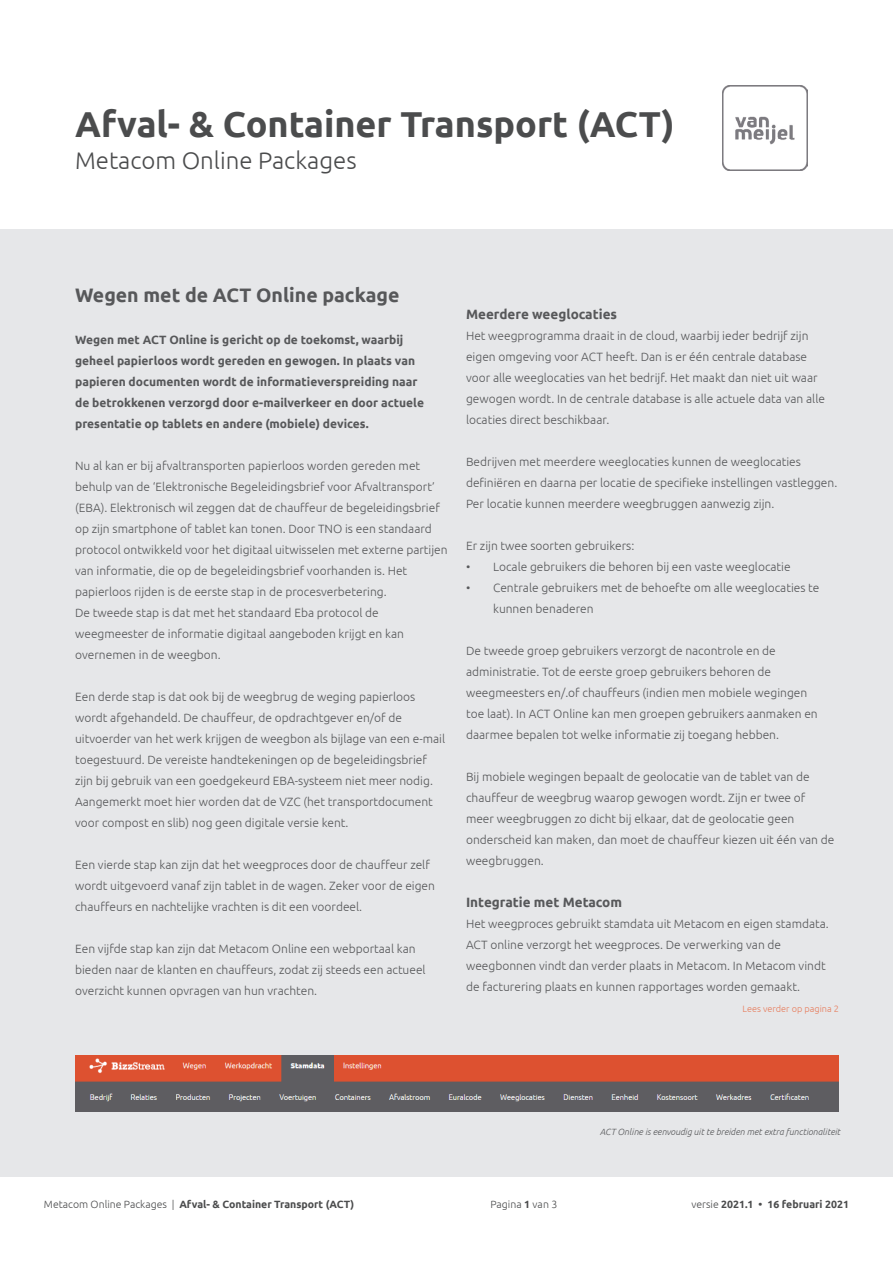
<style>
.page{position:relative;width:893px;height:1263px;background:#fff}
.page>*{position:absolute;margin:0;border:0;box-sizing:border-box;transform-origin:0 0}
.Kop_1{font:700 36px "Ubuntu";color:#4b4c4d}
.Kop_1-2{font:300 24px "Ubuntu";color:#4b4c4d}
.Tussenkop{font:700 19.5px "Ubuntu";color:#57585a}
.Paragraaf{font:700 13.5px "Ubuntu";color:#57585a}
.Paragraaf-2{font:300 12px/21px "Ubuntu";color:#57585a}
.Paragraaf-3{font:700 12px/21px "Ubuntu";color:#57585a}
.Tussenkop-2{font:700 10.5px "Ubuntu";color:#4b4c4d}
.Tussenkop-3{font:300 10.5px "Ubuntu";color:#4b4c4d}
.Paragraaf-4{font:300 9.15px "Ubuntu";color:#e77d5d}
.Definities{font:italic 300 9px "Ubuntu";color:#57585a}
.s1{font-weight:300}
.s2{font-weight:700}
</style>
<div class="page">
<div style="left:0;top:230px;width:893px;height:947px;background:#e6e7e9"></div>
<img style="left:723px;top:85px;width:85px;height:85px">
<img style="left:75px;top:1056px;width:764px;height:55px">
<p class="Kop_1" style="left:75px;top:102px;width:601px">Afval- &amp; Container Transport (ACT)</p>
<p class="Kop_1-2" style="left:75px;top:146px;width:283px">Metacom Online Packages</p>
<p class="Tussenkop" style="left:75px;top:284px;width:326px">Wegen met de ACT Online package</p>
<p class="Paragraaf-3" style="left:75px;top:329px;width:350px">Wegen met ACT Online is gericht op de toekomst, waarbij geheel papierloos wordt gereden en gewogen. In plaats van papieren documenten wordt de informatieverspreiding naar de betrokkenen verzorgd door e-mailverkeer en door actuele presentatie op tablets en andere (mobiele) devices.</p>
<p class="Paragraaf-2" style="left:75px;top:455px;width:374px">Nu al kan er bij afvaltransporten papierloos worden gereden met behulp van de ‘Elektronische Begeleidingsbrief voor Afvaltransport’ (EBA). Elektronisch wil zeggen dat de chauffeur de begeleidingsbrief op zijn smartphone of tablet kan tonen. Door TNO is een standaard protocol ontwikkeld voor het digitaal uitwisselen met externe partijen van informatie, die op de begeleidingsbrief voorhanden is. Het papierloos rijden is de eerste stap in de procesverbetering.</p>
<p class="Paragraaf-2" style="left:75px;top:602px;width:330px">De tweede stap is dat met het standaard Eba protocol de weegmeester de informatie digitaal aangeboden krijgt en kan overnemen in de weegbon.</p>
<p class="Paragraaf-2" style="left:75px;top:686px;width:372px">Een derde stap is dat ook bij de weegbrug de weging papierloos wordt afgehandeld. De chauffeur, de opdrachtgever en/of de uitvoerder van het werk krijgen de weegbon als bijlage van een e-mail toegestuurd. De vereiste handtekeningen op de begeleidingsbrief zijn bij gebruik van een goedgekeurd EBA-systeem niet meer nodig.<br>Aangemerkt moet hier worden dat de VZC (het transportdocument voor compost en slib) nog geen digitale versie kent.</p>
<p class="Paragraaf-2" style="left:75px;top:854px;width:361px">Een vierde stap kan zijn dat het weegproces door de chauffeur zelf wordt uitgevoerd vanaf zijn tablet in de wagen. Zeker voor de eigen chauffeurs en nachtelijke vrachten is dit een voordeel.</p>
<p class="Paragraaf-2" style="left:75px;top:938px;width:352px">Een vijfde stap kan zijn dat Metacom Online een webportaal kan bieden naar de klanten en chauffeurs, zodat zij steeds een actueel overzicht kunnen opvragen van hun vrachten.</p>
<p class="Paragraaf" style="left:466px;top:306px;width:153px">Meerdere weeglocaties</p>
<p class="Paragraaf-2" style="left:466px;top:325px;width:360px">Het weegprogramma draait in de cloud, waarbij ieder bedrijf zijn eigen omgeving voor ACT heeft. Dan is er één centrale database voor alle weeglocaties van het bedrijf. Het maakt dan niet uit waar gewogen wordt. In de centrale database is alle actuele data van alle locaties direct beschikbaar.</p>
<p class="Paragraaf-2" style="left:466px;top:451px;width:373px">Bedrijven met meerdere weeglocaties kunnen de weeglocaties definiëren en daarna per locatie de specifieke instellingen vastleggen.<br>Per locatie kunnen meerdere weegbruggen aanwezig zijn.</p>
<p class="Paragraaf-2" style="left:466px;top:535px;width:170px">Er zijn twee soorten gebruikers:</p>
<p class="Paragraaf-2" style="left:466px;top:556px;width:326px">• Locale gebruikers die behoren bij een vaste weeglocatie</p>
<p class="Paragraaf-2" style="left:493px;top:577px;width:328px;text-indent:-27px">• Centrale gebruikers met de behoefte om alle weeglocaties te kunnen benaderen</p>
<p class="Paragraaf-2" style="left:466px;top:640px;width:353px">De tweede groep gebruikers verzorgt de nacontrole en de administratie. Tot de eerste groep gebruikers behoren de weegmeesters en/.of chauffeurs (indien men mobiele wegingen toe laat). In ACT Online kan men groepen gebruikers aanmaken en daarmee bepalen tot welke informatie zij toegang hebben.</p>
<p class="Paragraaf-2" style="left:466px;top:766px;width:370px">Bij mobiele wegingen bepaalt de geolocatie van de tablet van de chauffeur de weegbrug waarop gewogen wordt. Zijn er twee of meer weegbruggen zo dicht bij elkaar, dat de geolocatie geen onderscheid kan maken, dan moet de chauffeur kiezen uit één van de weegbruggen.</p>
<p class="Paragraaf" style="left:466px;top:894px;width:158px">Integratie met Metacom</p>
<p class="Paragraaf-2" style="left:466px;top:913px;width:364px">Het weegproces gebruikt stamdata uit Metacom en eigen stamdata.<br>ACT online verzorgt het weegproces. De verwerking van de weegbonnen vindt dan verder plaats in Metacom. In Metacom vindt de facturering plaats en kunnen rapportages worden gemaakt.</p>
<p class="Paragraaf-4" style="left:742px;top:1003px;width:98px">Lees verder op pagina 2</p>
<p class="Definities" style="left:600px;top:1126px;width:242px">ACT Online is eenvoudig uit te breiden met extra functionaliteit</p>
<p class="Tussenkop-2" style="left:44px;top:1198px;width:312px"><span class="s1">Metacom Online Packages |</span> Afval- &amp; Container Transport (ACT)</p>
<p class="Tussenkop-3" style="left:490px;top:1198px;width:68px">Pagina <span class="s2">1</span> van 3</p>
<p class="Tussenkop-2" style="left:691px;top:1198px;width:159px"><span class="s1">versie</span> 2021.1 • 16 februari 2021</p>
</div>
